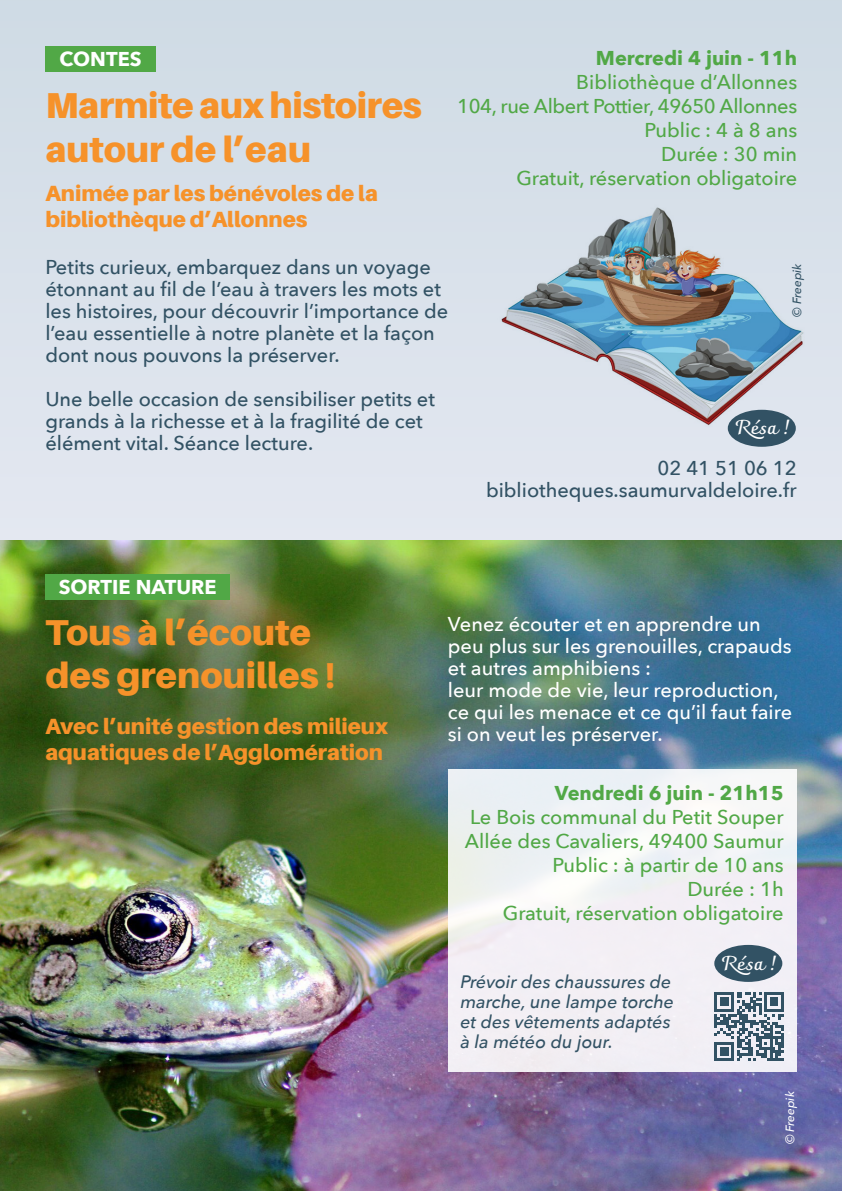
<style>
.page{position:relative;width:842px;height:1191px;background:#fff}
.page>*{position:absolute;margin:0;border:0;box-sizing:border-box;transform-origin:0 0}
.t1{font:900 36px "Aileron";color:#f6922a}
.t2{font:900 22px/26.4px "Aileron";color:#f6922a}
.t3{font:500 20px/22px "Avenir Next";color:#325264}
.t4{font:500 20px/24px "Avenir Next";color:#51a846;text-align:right}
.t5{font:500 20px/22px "Avenir Next";color:#fff}
.t6{font:700 20px "Avenir Next";color:#51a846}
.t7{font:500 20px "Avenir Next";letter-spacing:-.02em;color:#51a846}
.t8{font:700 20px "Avenir Next";color:#fff}
.t9{font:700 20px "Charmonman";letter-spacing:.01em;color:#fff}
.t10{font:italic 500 18px/20px "Avenir Next";color:#325264}
.t11{font:italic 500 12px "Avenir Next";color:#325264}
.t12{font:italic 500 12px "Avenir Next";color:#fff}
</style>
<div class="page">
<div style="left:0;top:0;width:842px;height:540px;background:#d8e1ea"></div>
<img style="left:0;top:540px;width:842px;height:651px">
<div style="left:45px;top:46px;width:111px;height:25px;background:#51a846"></div>
<img style="left:501px;top:207px;width:302px;height:218px">
<div style="left:728px;top:410px;width:68px;height:37px;background:#325264;border-radius:50%"></div>
<div style="left:45px;top:574px;width:185px;height:25px;background:#51a846"></div>
<div style="left:448px;top:770px;width:348px;height:302px;background:#f2f0f5"></div>
<svg style="left:715px;top:992px;width:68px;height:69px"></svg>
<div style="left:714px;top:945px;width:68px;height:37px;background:#325264;border-radius:50%"></div>
<p class="t8" style="left:60px;top:41px;width:84px">CONTES</p>
<p class="t1" style="left:45px;top:85px;width:378px">Marmite aux histoires</p>
<p class="t1" style="left:45px;top:128px;width:267px">autour de l’eau</p>
<p class="t2" style="left:45px;top:180px;width:334px">Animée par les bénévoles de la</p>
<p class="t2" style="left:45px;top:206px;width:264px">bibliothèque d’Allonnes</p>
<p class="t3" style="left:45px;top:255px;width:404px">Petits curieux, embarquez dans un voyage étonnant au fil de l’eau à travers les mots et les histoires, pour découvrir l’importance de l’eau essentielle à notre planète et la façon dont nous pouvons la préserver.</p>
<p class="t3" style="left:45px;top:387px;width:391px">Une belle occasion de sensibiliser petits et grands à la richesse et à la fragilité de cet élément vital. Séance lecture.</p>
<p class="t6" style="left:596px;top:41px;width:203px">Mercredi 4 juin - 11h</p>
<p class="t4" style="left:576px;top:70px;width:222px">Bibliothèque d’Allonnes</p>
<p class="t7" style="left:457px;top:89px;width:342px">104, rue Albert Pottier, 49650 Allonnes</p>
<p class="t4" style="left:645px;top:118px;width:154px">Public : 4 à 8 ans</p>
<p class="t4" style="left:661px;top:142px;width:138px">Durée : 30 min</p>
<p class="t4" style="left:516px;top:166px;width:282px">Gratuit, réservation obligatoire</p>
<p class="t11" style="left:787px;top:316px;width:55px;rotate:-90deg">© Freepik</p>
<p class="t9" style="left:736px;top:416px;width:56px">Résa !</p>
<p class="t3" style="left:658px;top:456px;width:140px">02 41 51 06 12</p>
<p class="t3" style="left:486px;top:478px;width:312px">bibliotheques.saumurvaldeloire.fr</p>
<p class="t8" style="left:59px;top:569px;width:159px">SORTIE NATURE</p>
<p class="t1" style="left:45px;top:611px;width:267px">Tous à l’écoute</p>
<p class="t1" style="left:45px;top:654px;width:291px">des grenouilles !</p>
<p class="t2" style="left:45px;top:713px;width:344px">Avec l’unité gestion des milieux aquatiques de l’Agglomération</p>
<p class="t5" style="left:448px;top:612px;width:345px">Venez écouter et en apprendre un peu plus sur les grenouilles, crapauds et autres amphibiens :</p>
<p class="t5" style="left:448px;top:678px;width:346px">leur mode de vie, leur reproduction, ce qui les menace et ce qu’il faut faire si on veut les préserver.</p>
<p class="t6" style="left:555px;top:775px;width:230px">Vendredi 6 juin - 21h15</p>
<p class="t4" style="left:470px;top:804px;width:315px">Le Bois communal du Petit Souper</p>
<p class="t4" style="left:465px;top:828px;width:320px">Allée des Cavaliers, 49400 Saumur<br>Public : à partir de 10 ans</p>
<p class="t4" style="left:687px;top:876px;width:98px">Durée : 1h</p>
<p class="t4" style="left:503px;top:900px;width:282px">Gratuit, réservation obligatoire</p>
<p class="t10" style="left:460px;top:970px;width:215px">Prévoir des chaussures de marche, une lampe torche et des vêtements adaptés à la météo du jour.</p>
<p class="t9" style="left:722px;top:951px;width:56px">Résa !</p>
<p class="t12" style="left:780px;top:1144px;width:55px;rotate:-90deg">© Freepik</p>
</div>
